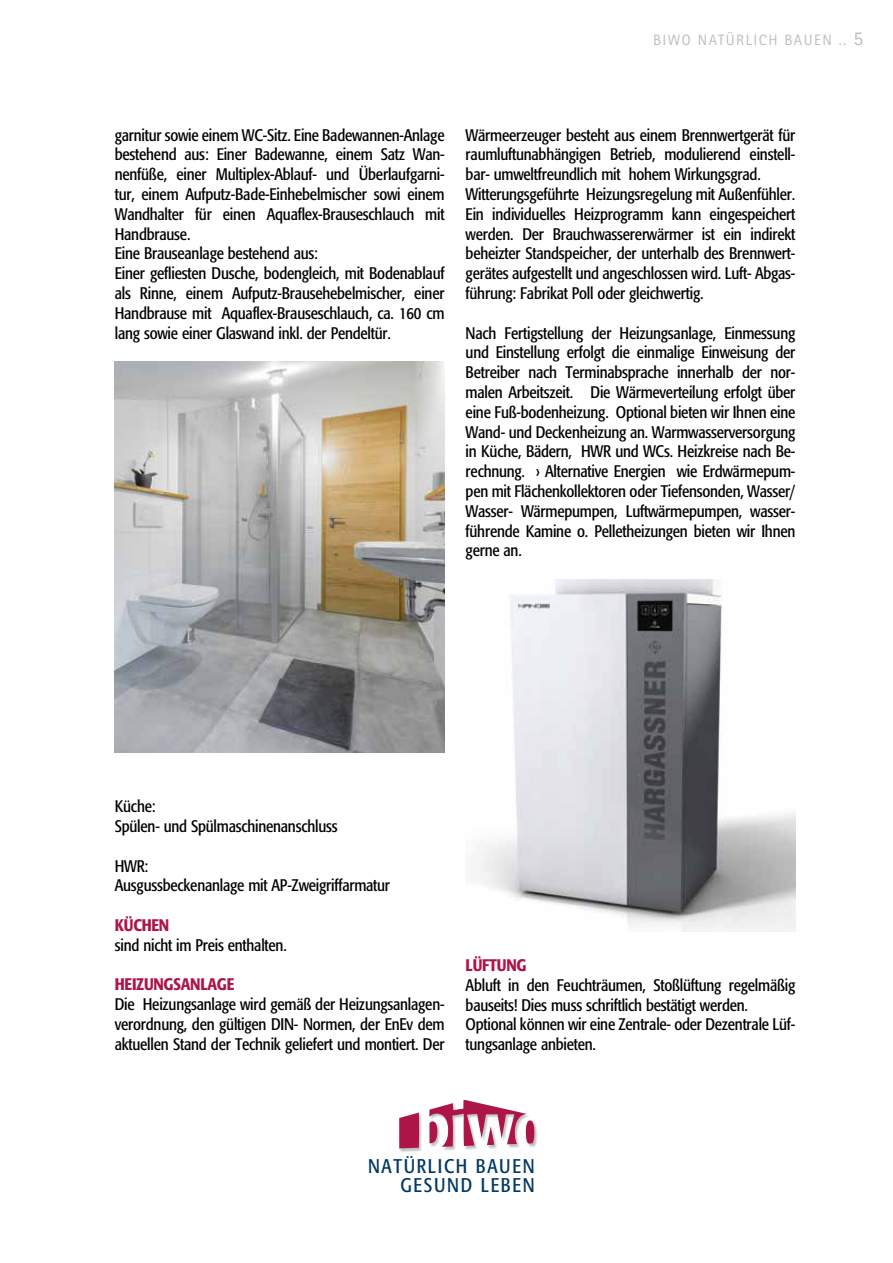
<style>
.page{position:relative;width:893px;height:1263px;background:#fff}
.page>*{position:absolute;margin:0;border:0;box-sizing:border-box;transform-origin:0 0}
.t1{font:19.5px/19.5px "FO16 C";letter-spacing:.1em;color:#003964;text-align:right}
.t2{font:16.5px/19.8px "FO16 C";color:#000}
.t3{font:16.5px "FO16 MC";color:#ad1548}
.t4{font:15px "Rotis Sans Serif";letter-spacing:.1em;color:#bbbdbe}
.s1{font-size:19.5px}
</style>
<div class="page">
<div style="left:399px;top:1100px;width:139px;height:52px;background:#000;opacity:.25"></div>
<svg style="left:399px;top:1100px;width:135px;height:48px"></svg>
<img style="left:115px;top:362px;width:329px;height:391px">
<img style="left:480px;top:579px;width:315px;height:352px">
<p class="t4" style="left:653px;top:31px;width:212px">BIWO NATÜRLICH BAUEN .. <span class="s1">5</span></p>
<p class="t2" style="left:115px;top:125px;width:331px">garnitur sowie einem WC-Sitz. Eine Badewannen-Anlage bestehend aus: Einer Badewanne, einem Satz Wan&shy;nenfüße, einer Multiplex-Ablauf- und Überlaufgarni&shy;tur, einem Aufputz-Bade-Einhebelmischer sowi einem Wandhalter für einen Aquaflex-Brauseschlauch mit Handbrause.<br>Eine Brauseanlage bestehend aus:<br>Einer gefliesten Dusche, bodengleich, mit Bodenablauf als Rinne, einem Aufputz-Brausehebelmischer, einer Handbrause mit Aquaflex-Brauseschlauch, ca. 160 cm lang sowie einer Glaswand inkl. der Pendeltür.</p>
<p class="t2" style="left:466px;top:125px;width:331px">Wärmeerzeuger besteht aus einem Brennwertgerät für raumluftunabhängigen Betrieb, modulierend einstell&shy;bar- umweltfreundlich mit hohem Wirkungsgrad.<br>Witterungsgeführte Heizungsregelung mit Außenfühler.<br>Ein individuelles Heizprogramm kann eingespeichert werden. Der Brauchwassererwärmer ist ein indirekt beheizter Standspeicher, der unterhalb des Brennwert&shy;gerätes aufgestellt und angeschlossen wird. Luft- Abgas&shy;führung: Fabrikat Poll oder gleichwertig.</p>
<p class="t2" style="left:466px;top:323px;width:331px;text-align:justify">Nach Fertigstellung der Heizungsanlage, Einmessung und Einstellung erfolgt die einmalige Einweisung der Betreiber nach Terminabsprache innerhalb der nor&shy;malen Arbeitszeit. Die Wärmeverteilung erfolgt über eine Fuß-bodenheizung. Optional bieten wir Ihnen eine Wand- und Deckenheizung an. Warmwasserversorgung in Küche, Bädern, HWR und WCs. Heizkreise nach Be&shy;rechnung. » Alternative Energien wie Erdwärmepum&shy;pen mit Flächenkollektoren oder Tiefensonden, Wasser/ Wasser- Wärmepumpen, Luftwärmepumpen, wasser&shy;führende Kamine o. Pelletheizungen bieten wir Ihnen gerne an.</p>
<p class="t2" style="left:115px;top:796px;width:224px">Küche:<br>Spülen- und Spülmaschinenanschluss</p>
<p class="t2" style="left:115px;top:855px;width:277px">HWR:<br>Ausgussbeckenanlage mit AP-Zweigriffarmatur</p>
<p class="t3" style="left:115px;top:915px;width:56px">KÜCHEN</p>
<p class="t2" style="left:115px;top:935px;width:173px">sind nicht im Preis enthalten.</p>
<p class="t3" style="left:115px;top:974px;width:121px">HEIZUNGSANLAGE</p>
<p class="t2" style="left:115px;top:994px;width:331px;text-align:justify">Die Heizungsanlage wird gemäß der Heizungsanlagen&shy;verordnung, den gültigen DIN- Normen, der EnEv dem aktuellen Stand der Technik geliefert und montiert. Der</p>
<p class="t3" style="left:466px;top:955px;width:62px">LÜFTUNG</p>
<p class="t2" style="left:466px;top:975px;width:331px">Abluft in den Feuchträumen, Stoßlüftung regelmäßig bauseits! Dies muss schriftlich bestätigt werden.<br>Optional können wir eine Zentrale- oder Dezentrale Lüf&shy;tungsanlage anbieten.</p>
<p class="t1" style="left:368px;top:1156px;width:168px">NATÜRLICH BAUEN<br>GESUND LEBEN</p>
</div>
